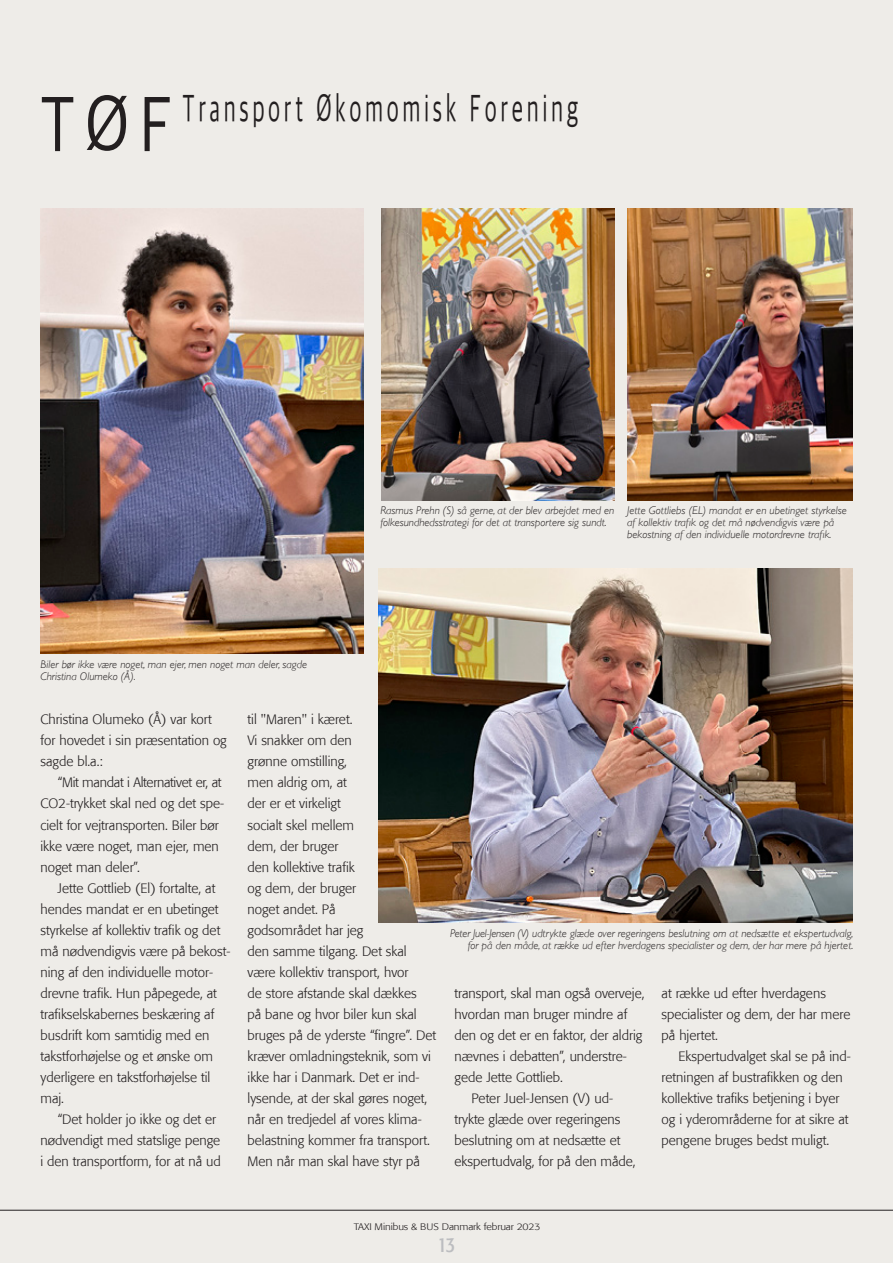
<style>
.page{position:relative;width:893px;height:1263px;background:#eeece8}
.page>*{position:absolute;margin:0;border:0;box-sizing:border-box;transform-origin:0 0}
.t1{font:39.3px "Apple SD Gothic Neo";letter-spacing:.16em;color:#231f20;scale:.57 1}
.t2{font:condensed 21px "Formata";color:#bcbdc0}
.Brød_med_indryk{font:300 13.5px/21px "Formata";color:#231f20}
.Brød{font:300 13.5px/21px "Formata";color:#231f20}
.Ny_billedtekst{font:italic 300 11.25px/12px "Gill Sans";color:#231f20}
.t3{font:300 9.45px "Formata";letter-spacing:-.01em;color:#231f20;scale:1.11 1}
.s1{font-size:80.7px}
</style>
<div class="page">
<img style="left:40px;top:209px;width:323px;height:445px">
<img style="left:382px;top:209px;width:232px;height:291px">
<img style="left:627px;top:209px;width:225px;height:291px">
<img style="left:378px;top:568px;width:474px;height:355px">
<hr style="left:0;top:1210px;width:893px;height:1px;background:#231f20">
<p class="t1" style="left:40px;top:88px;width:945px"><span class="s1">TØF</span> Transport Økomomisk Forening</p>
<p class="Ny_billedtekst" style="left:40px;top:659px;width:268px">Biler bør ikke være noget, man ejer, men noget man deler, sagde<br>Christina Olumeko (Å).</p>
<p class="Ny_billedtekst" style="left:380px;top:504px;width:235px">Rasmus Prehn (S) så gerne, at der blev arbejdet med en folkesundhedsstrategi for det at transportere sig sundt.</p>
<p class="Ny_billedtekst" style="left:627px;top:504px;width:221px">Jette Gottliebs (EL) mandat er en ubetinget styrkelse af kollektiv trafik og det må nødvendigvis være på bekostning af den individuelle motordrevne trafik.</p>
<p class="Brød" style="left:40px;top:709px;width:188px">Christina Olumeko (Å) var kort for hovedet i sin præsentation og sagde bl.a.:</p>
<p class="Brød_med_indryk" style="left:40px;top:772px;width:185px;text-indent:17px">“Mit mandat i Alternativet er, at<br>CO2-trykket skal ned og det spe&shy;cielt for vejtransporten. Biler bør ikke være noget, man ejer, men noget man deler”.</p>
<p class="Brød_med_indryk" style="left:40px;top:877px;width:191px;text-indent:17px">Jette Gottlieb (El) fortalte, at hendes mandat er en ubetinget styrkelse af kollektiv trafik og det må nødvendigvis være på bekost&shy;ning af den individuelle motor&shy;drevne trafik. Hun påpegede, at trafikselskabernes beskæring af busdrift kom samtidig med en takstforhøjelse og et ønske om yderligere en takstforhøjelse til maj.</p>
<p class="Brød_med_indryk" style="left:40px;top:1108px;width:182px;text-indent:17px">“Det holder jo ikke og det er nødvendigt med statslige penge i den transportform, for at nå ud</p>
<p class="Brød_med_indryk" style="left:248px;top:709px;width:161px">til "Maren" i kæret.<br>Vi snakker om den<br>grønne omstilling,<br>men aldrig om, at<br>der er et virkeligt<br>socialt skel mellem<br>dem, der bruger<br>den kollektive trafik<br>og dem, der bruger<br>noget andet. På godsområdet har jeg<br>den samme tilgang. Det skal</p>
<p class="Brød" style="left:248px;top:961px;width:190px">være kollektiv transport, hvor<br>de store afstande skal dækkes<br>på bane og hvor biler kun skal bruges på de yderste “fingre”. Det kræver omladningsteknik, som vi ikke har i Danmark. Det er ind&shy;lysende, at der skal gøres noget, når en tredjedel af vores klima&shy;belastning kommer fra transport.<br>Men når man skal have styr på</p>
<p class="Ny_billedtekst" style="left:450px;top:928px;width:405px">Peter Juel-Jensen (V) udtrykte glæde over regeringens beslutning om at nedsætte et ekspertudvalg,</p>
<p class="Ny_billedtekst" style="left:468px;top:940px;width:387px">for på den måde, at række ud efter hverdagens specialister og dem, der har mere på hjertet.</p>
<p class="Brød" style="left:455px;top:982px;width:191px">transport, skal man også overveje, hvordan man bruger mindre af den og det er en faktor, der aldrig nævnes i debatten”, understre&shy;gede Jette Gottlieb.</p>
<p class="Brød_med_indryk" style="left:455px;top:1087px;width:183px;text-indent:17px">Peter Juel-Jensen (V) ud&shy;trykte glæde over regeringens beslutning om at nedsætte et ekspertudvalg, for på den måde,</p>
<p class="Brød_med_indryk" style="left:662px;top:982px;width:190px">at række ud efter hverdagens specialister og dem, der har mere på hjertet.</p>
<p class="Brød_med_indryk" style="left:662px;top:1045px;width:191px;text-indent:17px">Ekspertudvalget skal se på ind&shy;retningen af bustrafikken og den kollektive trafiks betjening i byer og i yderområderne for at sikre at pengene bruges bedst muligt.</p>
<p class="t3" style="left:354px;top:1221px;width:170px">TAXI Minibus &amp; BUS Danmark februar 2023</p>
<p class="t2" style="left:438px;top:1233px;width:19px">13</p>
</div>
